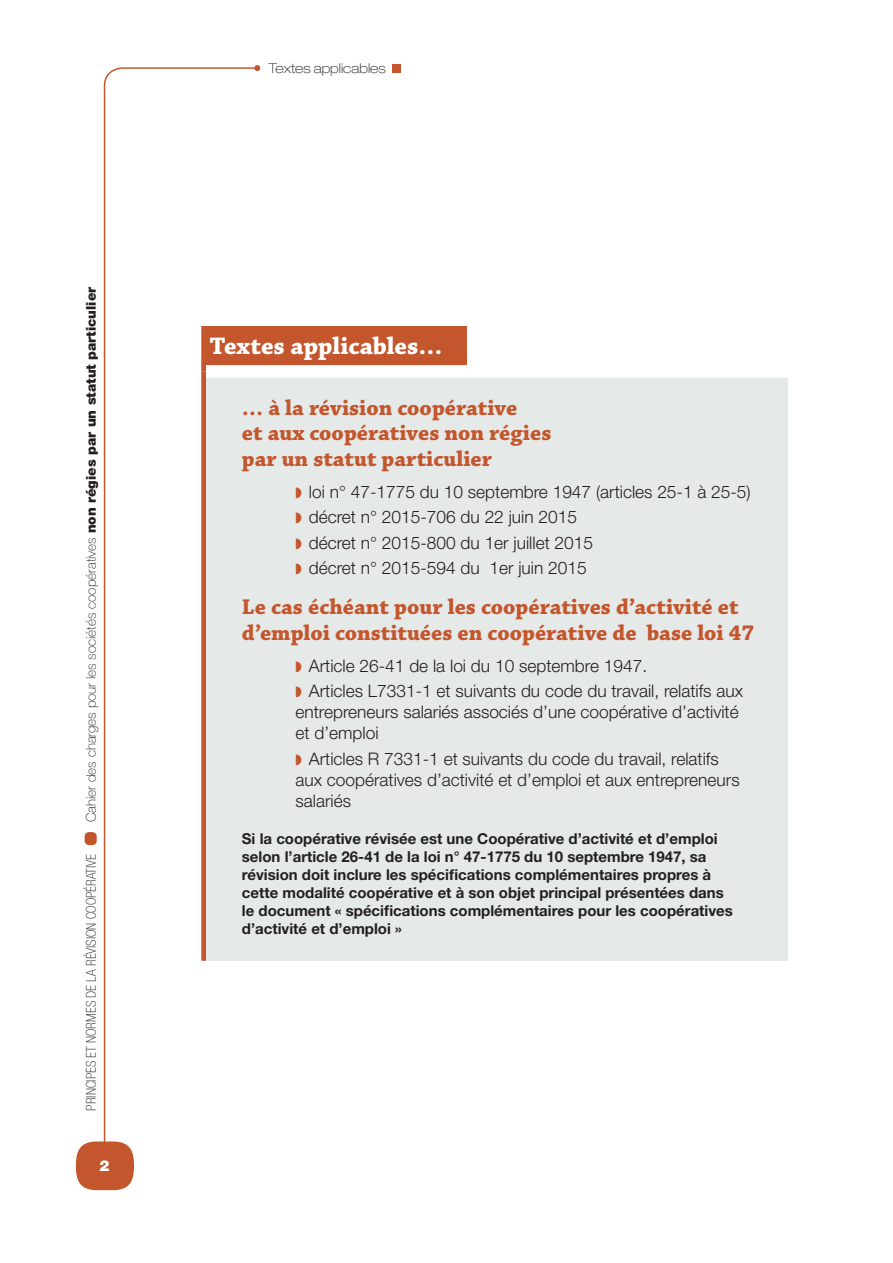
<style>
.page{position:relative;width:893px;height:1263px;background:#fff}
.page>*{position:absolute;margin:0;border:0;box-sizing:border-box;transform-origin:0 0}
.t1{font:700 25.2px "Chaparral Pro";color:#fff}
.t2{font:700 22.5px/25.5px "Chaparral Pro";color:#c4562d}
.t3{font:300 17.4px/25.5px "Helvetica Neue LT Pro";color:#231f20}
.t4{font:700 15px/18px "Helvetica Neue LT Pro";color:#231f20}
.t5{font:900 15px "Helvetica Neue LT Pro";color:#fff}
.t6{font:100 13.5px "Helvetica Neue LT Pro";color:#231f20}
.t7{font:100 condensed 13.5px "Helvetica Neue LT Pro";color:#231f20}
.t8{font:100 expanded 13.5px "Helvetica Neue LT Pro";color:#231f20}
.s1{font-weight:900}
.s2{color:#c4562d}
</style>
<div class="page">
<svg style="left:76px;top:1141px;width:58px;height:49px;background:#ca6944"></svg>
<svg style="left:103px;top:67px;width:151px;height:1100px"></svg>
<svg style="left:254px;top:65px;width:6px;height:6px"></svg>
<div style="left:392px;top:64px;width:9px;height:9px;background:#c4562d"></div>
<svg style="left:85px;top:832px;width:12px;height:13px"></svg>
<div style="left:204px;top:326px;width:264px;height:45px;background:#c4562d"></div>
<div style="left:204px;top:371px;width:584px;height:590px;background:#e5e9e7"></div>
<div style="left:201px;top:326px;width:5px;height:45px;background:#c4562d"></div>
<div style="left:201px;top:371px;width:5px;height:590px;background:#c4562d"></div>
<div style="left:206px;top:365px;width:262px;height:13px;background:#fff"></div>
<div style="left:468px;top:365px;width:320px;height:13px;background:#fff"></div>
<p class="t6" style="left:83px;top:822px;width:537px;rotate:-90deg">Cahier des charges pour les sociétés coopératives <span class="s1">non régies par un statut particulier</span></p>
<p class="t7" style="left:83px;top:1110px;width:258px;rotate:-90deg">PRINCIPES ET NORMES DE LA RÉVISION COOPÉRATIVE</p>
<p class="t5" style="left:99px;top:1156px;width:12px">2</p>
<p class="t8" style="left:269px;top:59px;width:118px">Textes applicables</p>
<h1 class="t1" style="left:210px;top:331px;width:234px">Textes applicables…</h1>
<p class="t2" style="left:242px;top:396px;width:311px">… à la révision coopérative<br>et aux coopératives non régies par un statut particulier</p>
<p class="t3" style="left:295px;top:478px;width:457px"><span class="s2">◗</span> loi n° 47-1775 du 10 septembre 1947 (articles 25-1 à 25-5) <span class="s2">◗</span> décret n° 2015-706 du 22 juin 2015<br><span class="s2">◗</span> décret n° 2015-800 du 1er juillet 2015<br><span class="s2">◗</span> décret n° 2015-594 du 1er juin 2015</p>
<p class="t2" style="left:242px;top:595px;width:514px">Le cas échéant pour les coopératives d’activité et d’emploi constituées en coopérative de base loi 47</p>
<p class="t3" style="left:295px;top:652px;width:449px"><span class="s2">◗</span> Article 26-41 de la loi du 10 septembre 1947.<br><span class="s2">◗</span> Articles L7331-1 et suivants du code du travail, relatifs aux</p>
<p class="t3" style="left:295px;top:701px;width:445px;line-height:21px">entrepreneurs salariés associés d’une coopérative d’activité et d’emploi</p>
<p class="t3" style="left:295px;top:748px;width:446px;line-height:21px"><span class="s2">◗</span> Articles R 7331-1 et suivants du code du travail, relatifs aux coopératives d’activité et d’emploi et aux entrepreneurs salariés</p>
<p class="t4" style="left:242px;top:829px;width:492px">Si la coopérative révisée est une Coopérative d’activité et d’emploi selon l’article 26-41 de la loi n° 47-1775 du 10 septembre 1947, sa révision doit inclure les spécifications complémentaires propres à cette modalité coopérative et à son objet principal présentées dans le document « spécifications complémentaires pour les coopératives d’activité et d’emploi »</p>
</div>
